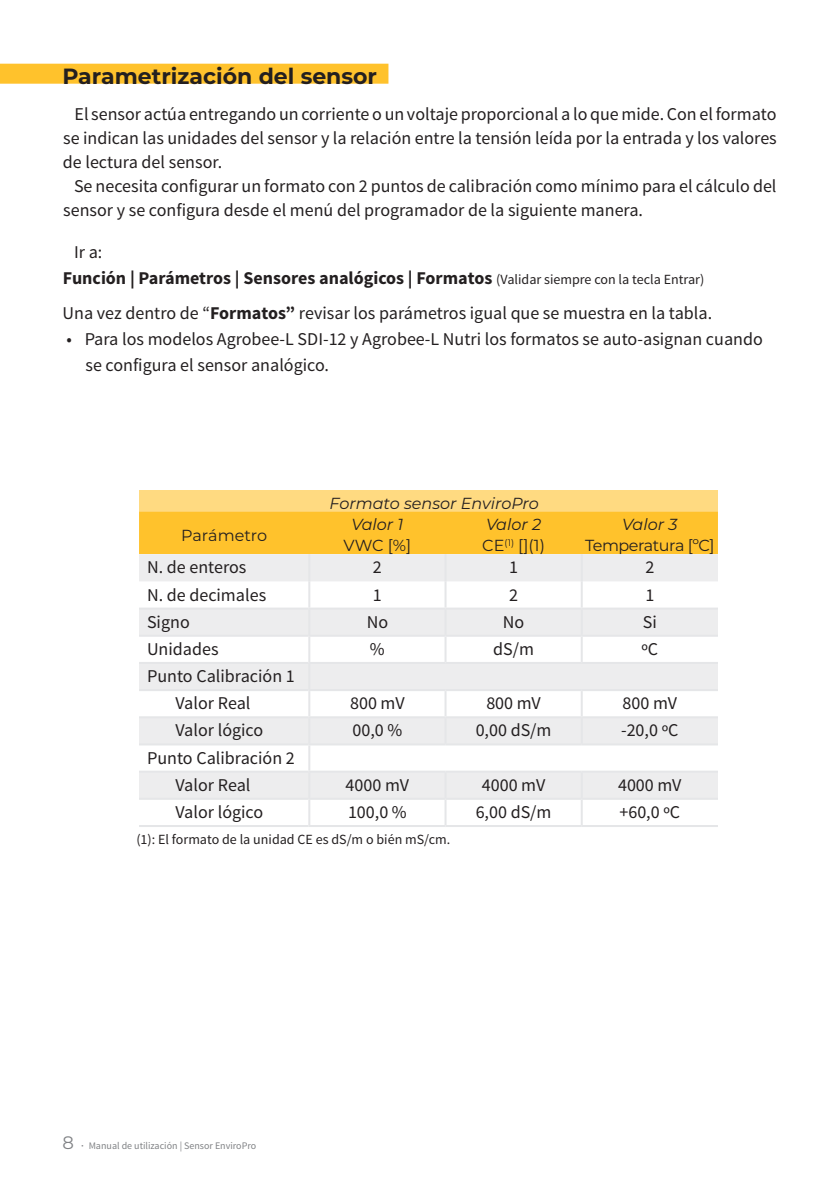
<style>
.page{position:relative;width:840px;height:1191px;background:#fff}
.page>*{position:absolute;margin:0;border:0;box-sizing:border-box;transform-origin:0 0}
.t1{font:700 22px "Montserrat";color:#231f20}
.t2{font:18px/24px "Source Sans Pro";color:#231f20}
.t3{font:700 18px/26px "Source Sans Pro";color:#231f20}
.t4{font:italic 16px "Montserrat";color:#231f20}
.t5{font:16px "Montserrat";letter-spacing:-.025em;color:#231f20}
.t6{font:16px "Montserrat";color:#231f20}
.t7{font:14px "Source Sans Pro";color:#231f20}
.t8{font:10px "Source Sans Pro";color:#808285}
.s1{font-weight:400}
.s2{font-weight:400;font-size:14px}
.s3{font-weight:700}
.s4{font-family:"Montserrat";font-size:18px}
.s5{font-weight:600}
</style>
<div class="page">
<div style="left:0;top:64px;width:388px;height:20px;background:#ffc22c"></div>
<div style="left:139px;top:490px;width:578px;height:22px;background:#ffda81"></div>
<div style="left:139px;top:512px;width:578px;height:42px;background:#ffc22c"></div>
<svg style="left:139px;top:554px;width:578px;height:244px;fill:#ededee"></svg>
<hr style="left:139px;top:607px;width:169px;height:2px;background:#e5e6e8">
<hr style="left:139px;top:635px;width:169px;height:2px;background:#e5e6e8">
<hr style="left:139px;top:662px;width:169px;height:2px;background:#e5e6e8">
<hr style="left:139px;top:689px;width:169px;height:2px;background:#e5e6e8">
<hr style="left:139px;top:716px;width:169px;height:2px;background:#e5e6e8">
<hr style="left:139px;top:743px;width:169px;height:2px;background:#e5e6e8">
<hr style="left:139px;top:770px;width:169px;height:2px;background:#e5e6e8">
<hr style="left:139px;top:798px;width:169px;height:2px;background:#e5e6e8">
<hr style="left:139px;top:825px;width:169px;height:2px;background:#e5e6e8">
<hr style="left:308px;top:554px;width:2px;height:27px;background:#e5e6e8">
<hr style="left:308px;top:581px;width:2px;height:26px;background:#e5e6e8">
<hr style="left:308px;top:607px;width:137px;height:2px;background:#e5e6e8">
<hr style="left:308px;top:609px;width:2px;height:26px;background:#e5e6e8">
<hr style="left:445px;top:607px;width:136px;height:2px;background:#e5e6e8">
<hr style="left:581px;top:607px;width:136px;height:2px;background:#e5e6e8">
<hr style="left:308px;top:635px;width:137px;height:2px;background:#e5e6e8">
<hr style="left:308px;top:637px;width:2px;height:25px;background:#e5e6e8">
<hr style="left:445px;top:635px;width:136px;height:2px;background:#e5e6e8">
<hr style="left:581px;top:635px;width:136px;height:2px;background:#e5e6e8">
<hr style="left:308px;top:662px;width:137px;height:2px;background:#e5e6e8">
<hr style="left:308px;top:664px;width:2px;height:25px;background:#e5e6e8">
<hr style="left:445px;top:662px;width:136px;height:2px;background:#e5e6e8">
<hr style="left:581px;top:662px;width:136px;height:2px;background:#e5e6e8">
<hr style="left:308px;top:689px;width:137px;height:2px;background:#e5e6e8">
<hr style="left:308px;top:691px;width:2px;height:25px;background:#e5e6e8">
<hr style="left:445px;top:689px;width:136px;height:2px;background:#e5e6e8">
<hr style="left:581px;top:689px;width:136px;height:2px;background:#e5e6e8">
<hr style="left:308px;top:716px;width:137px;height:2px;background:#e5e6e8">
<hr style="left:308px;top:718px;width:2px;height:25px;background:#e5e6e8">
<hr style="left:445px;top:716px;width:136px;height:2px;background:#e5e6e8">
<hr style="left:581px;top:716px;width:136px;height:2px;background:#e5e6e8">
<hr style="left:308px;top:743px;width:137px;height:2px;background:#e5e6e8">
<hr style="left:308px;top:745px;width:2px;height:25px;background:#e5e6e8">
<hr style="left:445px;top:743px;width:136px;height:2px;background:#e5e6e8">
<hr style="left:581px;top:743px;width:136px;height:2px;background:#e5e6e8">
<hr style="left:308px;top:770px;width:137px;height:2px;background:#e5e6e8">
<hr style="left:308px;top:772px;width:2px;height:26px;background:#e5e6e8">
<hr style="left:445px;top:770px;width:136px;height:2px;background:#e5e6e8">
<hr style="left:581px;top:770px;width:136px;height:2px;background:#e5e6e8">
<hr style="left:308px;top:798px;width:137px;height:2px;background:#e5e6e8">
<hr style="left:308px;top:800px;width:2px;height:25px;background:#e5e6e8">
<hr style="left:445px;top:798px;width:136px;height:2px;background:#e5e6e8">
<hr style="left:581px;top:798px;width:136px;height:2px;background:#e5e6e8">
<hr style="left:308px;top:825px;width:137px;height:2px;background:#e5e6e8">
<hr style="left:445px;top:825px;width:136px;height:2px;background:#e5e6e8">
<hr style="left:581px;top:825px;width:136px;height:2px;background:#e5e6e8">
<hr style="left:444px;top:554px;width:2px;height:27px;background:#e5e6e8">
<hr style="left:580px;top:554px;width:2px;height:27px;background:#e5e6e8">
<hr style="left:444px;top:581px;width:2px;height:26px;background:#e5e6e8">
<hr style="left:580px;top:581px;width:2px;height:26px;background:#e5e6e8">
<hr style="left:444px;top:609px;width:2px;height:26px;background:#e5e6e8">
<hr style="left:580px;top:609px;width:2px;height:26px;background:#e5e6e8">
<hr style="left:444px;top:637px;width:2px;height:25px;background:#e5e6e8">
<hr style="left:580px;top:637px;width:2px;height:25px;background:#e5e6e8">
<hr style="left:444px;top:691px;width:2px;height:25px;background:#e5e6e8">
<hr style="left:580px;top:691px;width:2px;height:25px;background:#e5e6e8">
<hr style="left:444px;top:718px;width:2px;height:25px;background:#e5e6e8">
<hr style="left:580px;top:718px;width:2px;height:25px;background:#e5e6e8">
<hr style="left:444px;top:772px;width:2px;height:26px;background:#e5e6e8">
<hr style="left:580px;top:772px;width:2px;height:26px;background:#e5e6e8">
<hr style="left:444px;top:800px;width:2px;height:25px;background:#e5e6e8">
<hr style="left:580px;top:800px;width:2px;height:25px;background:#e5e6e8">
<p class="t1" style="left:62px;top:60px;width:316px">Parametrización del sensor</p>
<p class="t2" style="left:63px;top:102px;width:715px;text-align:justify;text-indent:12px">El sensor actúa entregando un corriente o un voltaje proporcional a lo que mide. Con el formato se indican las unidades del sensor y la relación entre la tensión leída por la entrada y los valores de lectura del sensor.</p>
<p class="t2" style="left:63px;top:174px;width:714px;text-indent:11px">Se necesita configurar un formato con 2 puntos de calibración como mínimo para el cálculo del sensor y se configura desde el menú del programador de la siguiente manera.</p>
<p class="t3" style="left:63px;top:239px;width:642px;text-indent:11px"><span class="s1">Ir a:<br></span>Función | Parámetros | Sensores analógicos | Formatos <span class="s2">(Validar siempre con la tecla Entrar)</span></p>
<p class="t2" style="left:62px;top:301px;width:651px">Una vez dentro de “<span class="s3">Formatos”</span> revisar los parámetros igual que se muestra en la tabla.</p>
<p class="t2" style="left:85px;top:326px;width:678px;line-height:26px;text-indent:-19px">• Para los modelos Agrobee-L SDI-12 y Agrobee-L Nutri los formatos se auto-asignan cuando se configura el sensor analógico.</p>
<p class="t6" style="left:181px;top:524px;width:87px">Parámetro</p>
<p class="t4" style="left:329px;top:492px;width:211px">Formato sensor EnviroPro</p>
<p class="t4" style="left:351px;top:513px;width:53px">Valor 1</p>
<p class="t4" style="left:485px;top:513px;width:57px">Valor 2</p>
<p class="t4" style="left:622px;top:513px;width:57px">Valor 3</p>
<p class="t5" style="left:343px;top:534px;width:69px">VWC [%]</p>
<p class="t5" style="left:482px;top:534px;width:64px">CE<sup>(1)</sup> [](1)</p>
<p class="t5" style="left:584px;top:534px;width:131px">Temperatura [ºC]</p>
<p class="t2" style="left:147px;top:556px;width:101px">N. de enteros</p>
<p class="t2" style="left:373px;top:556px;width:10px">2</p>
<p class="t2" style="left:509px;top:556px;width:10px">1</p>
<p class="t2" style="left:645px;top:556px;width:10px">2</p>
<p class="t2" style="left:147px;top:583px;width:121px">N. de decimales</p>
<p class="t2" style="left:373px;top:583px;width:10px">1</p>
<p class="t2" style="left:509px;top:583px;width:10px">2</p>
<p class="t2" style="left:645px;top:583px;width:10px">1</p>
<p class="t2" style="left:147px;top:610px;width:44px">Signo</p>
<p class="t2" style="left:366px;top:610px;width:23px">No</p>
<p class="t2" style="left:502px;top:610px;width:23px">No</p>
<p class="t2" style="left:642px;top:610px;width:16px">Si</p>
<p class="t2" style="left:147px;top:637px;width:73px">Unidades</p>
<p class="t2" style="left:370px;top:637px;width:16px">%</p>
<p class="t2" style="left:493px;top:637px;width:42px">dS/m</p>
<p class="t2" style="left:641px;top:637px;width:18px">ºC</p>
<p class="t2" style="left:175px;top:663px;width:121px;line-height:27.2px;text-indent:-28px">Punto Calibración 1<br>Valor Real</p>
<p class="t2" style="left:350px;top:691px;width:56px">800 mV</p>
<p class="t2" style="left:486px;top:691px;width:56px">800 mV</p>
<p class="t2" style="left:622px;top:691px;width:56px">800 mV</p>
<p class="t2" style="left:175px;top:718px;width:89px">Valor lógico</p>
<p class="t2" style="left:352px;top:718px;width:51px">00,0 %</p>
<p class="t2" style="left:475px;top:718px;width:77px">0,00 dS/m</p>
<p class="t2" style="left:620px;top:718px;width:59px">-20,0 ºC</p>
<p class="t2" style="left:175px;top:744px;width:121px;line-height:27.2px;text-indent:-28px">Punto Calibración 2<br>Valor Real</p>
<p class="t2" style="left:345px;top:773px;width:65px">4000 mV</p>
<p class="t2" style="left:481px;top:773px;width:65px">4000 mV</p>
<p class="t2" style="left:617px;top:773px;width:65px">4000 mV</p>
<p class="t2" style="left:175px;top:800px;width:89px">Valor lógico</p>
<p class="t2" style="left:348px;top:800px;width:60px">100,0 %</p>
<p class="t2" style="left:475px;top:800px;width:77px">6,00 dS/m</p>
<p class="t2" style="left:619px;top:800px;width:62px">+60,0 ºC</p>
<p class="t7" style="left:136px;top:830px;width:315px">(1): El formato de la unidad CE es dS/m o bién mS/cm.</p>
<p class="t8" style="left:62px;top:1139px;width:195px"><span class="s4">8</span> <span class="s5">·</span> Manual de utilización | Sensor EnviroPro</p>
</div>
